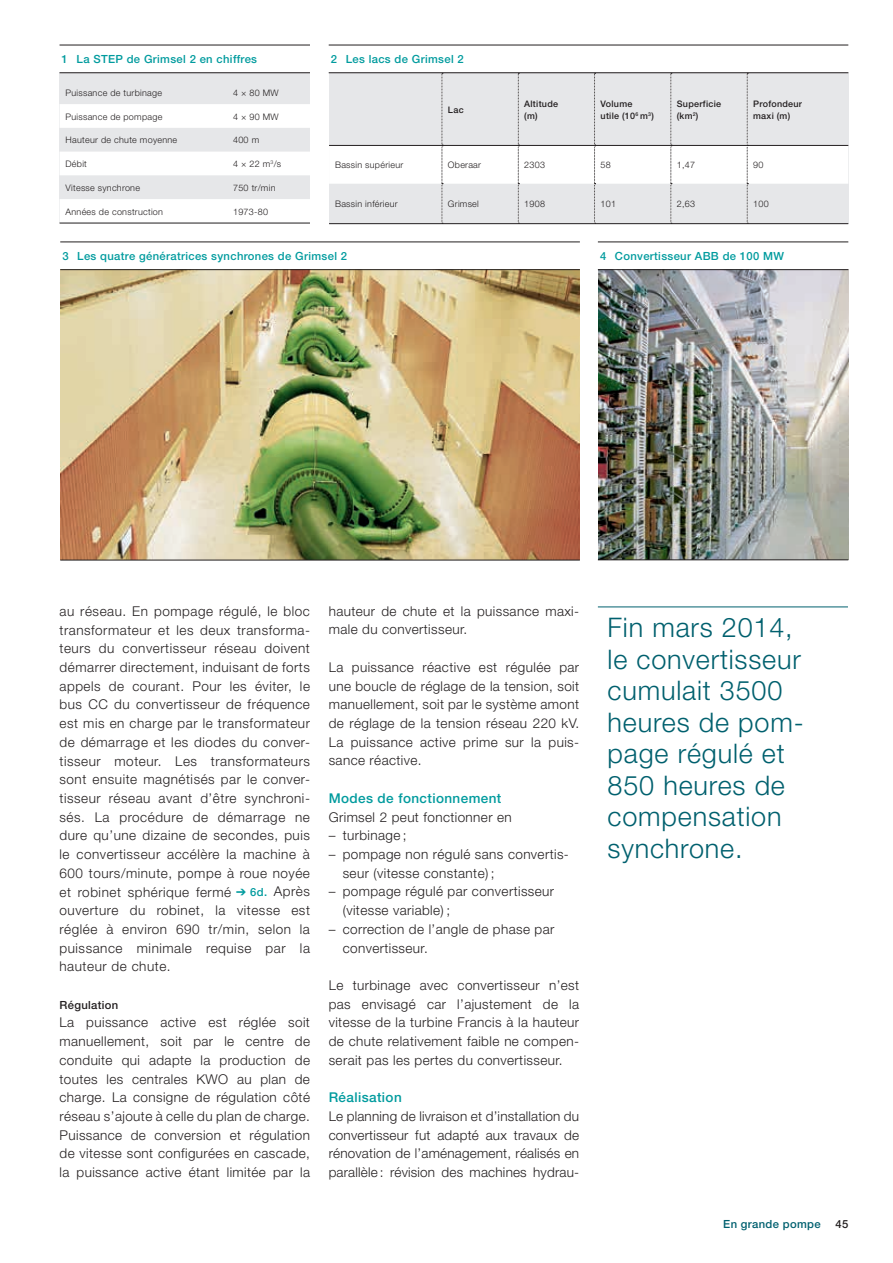
<style>
.page{position:relative;width:893px;height:1263px;background:#fff}
.page>*{position:absolute;margin:0;border:0;box-sizing:border-box;transform-origin:0 0}
.t1{font:300 27px/31.5px "Helvetica Neue";letter-spacing:.03em;color:#00606e}
.t2{font:300 13.5px/18.8px "Helvetica Neue";letter-spacing:.03em;color:#231f20;text-align:justify}
.t3{font:500 13.5px "Helvetica Neue";letter-spacing:.03em;color:#009b9e}
.t4{font:500 11.25px "Helvetica Neue";letter-spacing:.03em;color:#009b9e}
.t5{font:500 11.25px "Helvetica Neue";letter-spacing:.03em;color:#00606f}
.t6{font:500 11.25px "Helvetica Neue";letter-spacing:.03em;color:#231f20}
.t7{font:300 9px "Helvetica Neue";letter-spacing:.03em;color:#231f20}
.t8{font:500 9px/12px "Helvetica Neue";letter-spacing:.03em;color:#231f20}
.s1{color:#009b9e}
.s2{font-weight:500;font-size:11.25px;color:#009b9e}
</style>
<div class="page">
<hr style="left:598px;top:606px;width:250px;height:1px;background:#00606e">
<img style="left:598px;top:270px;width:250px;height:290px">
<hr style="left:598px;top:242px;width:250px;height:1px;background:#231f20">
<hr style="left:598px;top:269px;width:250px;height:1px;background:#231f20">
<img style="left:61px;top:270px;width:519px;height:290px">
<hr style="left:60px;top:242px;width:520px;height:1px;background:#231f20">
<hr style="left:60px;top:269px;width:520px;height:1px;background:#231f20">
<hr style="left:598px;top:560px;width:250px;height:1px;background:#231f20">
<hr style="left:60px;top:560px;width:520px;height:1px;background:#231f20">
<hr style="left:329px;top:45px;width:519px;height:1px;background:#231f20">
<hr style="left:329px;top:72px;width:519px;height:1px;background:#231f20">
<svg style="left:329px;top:73px;width:519px;height:150px"></svg>
<hr style="left:329px;top:223px;width:113px;height:1px;background:#231f20">
<hr style="left:442px;top:223px;width:76px;height:1px;background:#231f20">
<hr style="left:518px;top:223px;width:77px;height:1px;background:#231f20">
<hr style="left:595px;top:223px;width:76px;height:1px;background:#231f20">
<hr style="left:671px;top:223px;width:76px;height:1px;background:#231f20">
<hr style="left:747px;top:223px;width:101px;height:1px;background:#231f20">
<div style="left:60px;top:72px;width:250px;height:151px;background:#e6e7e9"></div>
<hr style="left:60px;top:45px;width:250px;height:1px;background:#231f20">
<hr style="left:60px;top:72px;width:250px;height:1px;background:#231f20">
<svg style="left:60px;top:104px;width:250px;height:119px"></svg>
<hr style="left:60px;top:223px;width:250px;height:1px;background:#231f20">
<p class="t4" style="left:62px;top:52px;width:197px">1 La STEP de Grimsel 2 en chiffres</p>
<p class="t7" style="left:66px;top:87px;width:98px">Puissance de turbinage</p>
<p class="t7" style="left:233px;top:87px;width:47px">4 × 80 MW</p>
<p class="t7" style="left:66px;top:111px;width:98px">Puissance de pompage</p>
<p class="t7" style="left:233px;top:111px;width:47px">4 × 90 MW</p>
<p class="t7" style="left:66px;top:135px;width:113px">Hauteur de chute moyenne</p>
<p class="t7" style="left:233px;top:135px;width:28px">400 m</p>
<p class="t7" style="left:66px;top:158px;width:23px">Débit</p>
<p class="t7" style="left:233px;top:158px;width:50px">4 × 22 m<sup>3</sup>/s</p>
<p class="t7" style="left:66px;top:182px;width:76px">Vitesse synchrone</p>
<p class="t7" style="left:233px;top:182px;width:44px">750 tr/min</p>
<p class="t7" style="left:66px;top:206px;width:99px">Années de construction</p>
<p class="t7" style="left:233px;top:206px;width:36px">1973-80</p>
<p class="t4" style="left:331px;top:52px;width:134px">2 Les lacs de Grimsel 2</p>
<p class="t8" style="left:448px;top:103px;width:17px">Lac</p>
<p class="t8" style="left:524px;top:97px;width:35px">Altitude (m)</p>
<p class="t8" style="left:601px;top:97px;width:55px">Volume<br>utile (10<sup>6</sup> m<sup>3</sup>)</p>
<p class="t8" style="left:677px;top:97px;width:46px">Superficie (km<sup>2</sup>)</p>
<p class="t8" style="left:753px;top:97px;width:50px">Profondeur maxi (m)</p>
<p class="t7" style="left:335px;top:160px;width:70px">Bassin supérieur</p>
<p class="t7" style="left:448px;top:160px;width:35px">Oberaar</p>
<p class="t7" style="left:524px;top:160px;width:22px">2303</p>
<p class="t7" style="left:601px;top:160px;width:12px">58</p>
<p class="t7" style="left:677px;top:160px;width:20px">1,47</p>
<p class="t7" style="left:753px;top:160px;width:12px">90</p>
<p class="t7" style="left:335px;top:198px;width:64px">Bassin inférieur</p>
<p class="t7" style="left:448px;top:198px;width:32px">Grimsel</p>
<p class="t7" style="left:524px;top:198px;width:22px">1908</p>
<p class="t7" style="left:601px;top:198px;width:17px">101</p>
<p class="t7" style="left:677px;top:198px;width:20px">2,63</p>
<p class="t7" style="left:753px;top:198px;width:17px">100</p>
<p class="t4" style="left:62px;top:249px;width:286px">3 Les quatre génératrices synchrones de Grimsel 2</p>
<p class="t4" style="left:600px;top:249px;width:186px">4 Convertisseur ABB de 100 MW</p>
<p class="t2" style="left:60px;top:601px;width:252px">au réseau. En pompage régulé, le bloc transformateur et les deux transforma&shy;teurs du convertisseur réseau doivent démarrer directement, induisant de forts appels de courant. Pour les éviter, le bus CC du convertisseur de fréquence est mis en charge par le transformateur de démarrage et les diodes du conver&shy;tisseur moteur. Les transformateurs sont ensuite magnétisés par le conver&shy;tisseur réseau avant d’être synchroni&shy;sés. La procédure de démarrage ne dure qu’une dizaine de secondes, puis le convertisseur accélère la machine à 600 tours/minute, pompe à roue noyée et robinet sphérique fermé <span class="s1">➔</span> <span class="s2">6d.</span> Après ouverture du robinet, la vitesse est réglée à environ 690 tr/min, selon la puissance minimale requise par la hauteur de chute.</p>
<p class="t6" style="left:60px;top:998px;width:60px">Régulation</p>
<p class="t2" style="left:60px;top:1013px;width:252px">La puissance active est réglée soit manuellement, soit par le centre de conduite qui adapte la production de toutes les centrales KWO au plan de charge. La consigne de régulation côté réseau s’ajoute à celle du plan de charge.<br>Puissance de conversion et régulation de vitesse sont configurées en cascade, la puissance active étant limitée par la</p>
<p class="t2" style="left:329px;top:601px;width:252px">hauteur de chute et la puissance maxi&shy;male du convertisseur.</p>
<p class="t2" style="left:329px;top:657px;width:252px">La puissance réactive est régulée par une boucle de réglage de la tension, soit manuellement, soit par le système amont de réglage de la tension réseau 220 kV.<br>La puissance active prime sur la puis&shy;sance réactive.</p>
<p class="t3" style="left:329px;top:790px;width:174px">Modes de fonctionnement</p>
<p class="t2" style="left:329px;top:807px;width:185px">Grimsel 2 peut fonctionner en</p>
<p class="t2" style="left:329px;top:826px;width:80px">– turbinage ;</p>
<p class="t2" style="left:343px;top:844px;width:228px;text-indent:-14px">– pompage non régulé sans convertis&shy;seur (vitesse constante) ;</p>
<p class="t2" style="left:343px;top:882px;width:213px;text-indent:-14px">– pompage régulé par convertisseur (vitesse variable) ;</p>
<p class="t2" style="left:343px;top:919px;width:213px;text-indent:-14px">– correction de l’angle de phase par convertisseur.</p>
<p class="t2" style="left:329px;top:975px;width:252px">Le turbinage avec convertisseur n’est pas envisagé car l’ajustement de la vitesse de la turbine Francis à la hauteur de chute relativement faible ne compen&shy;serait pas les pertes du convertisseur.</p>
<p class="t3" style="left:329px;top:1089px;width:75px">Réalisation</p>
<p class="t2" style="left:329px;top:1106px;width:252px">Le planning de livraison et d’installation du convertisseur fut adapté aux travaux de rénovation de l’aménagement, réalisés en parallèle : révision des machines hydrau-</p>
<h1 class="t1" style="left:608px;top:611px;width:198px">Fin mars 2014, le convertisseur cumulait 3500 heures de pom&shy;page régulé et<br>850 heures de compensation synchrone.</h1>
<p class="t5" style="left:723px;top:1217px;width:99px">En grande pompe</p>
<p class="t6" style="left:835px;top:1217px;width:14px">45</p>
</div>
